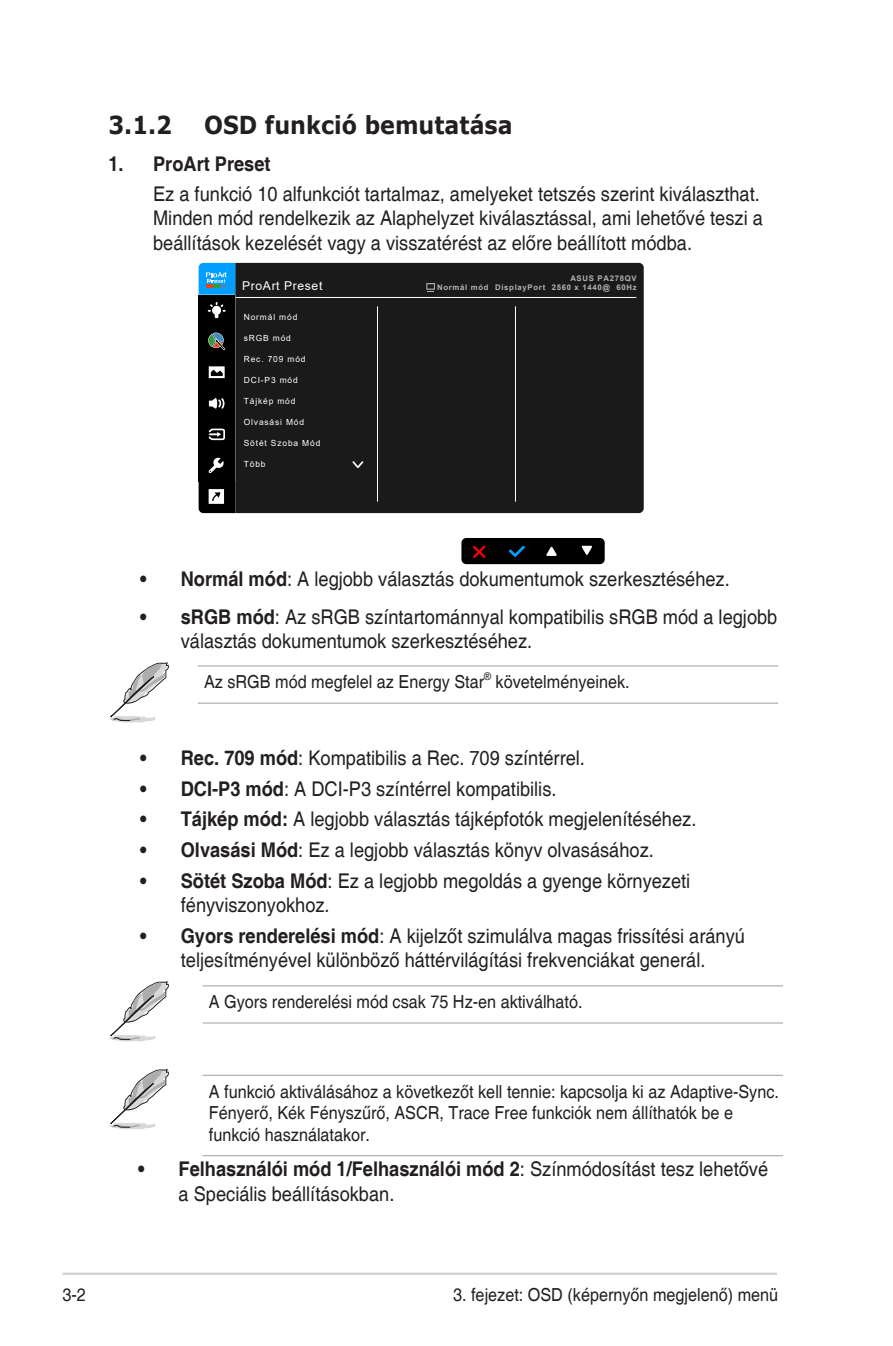
<style>
.page{position:relative;width:893px;height:1346px;background:#fff}
.page>*{position:absolute;margin:0;border:0;box-sizing:border-box;transform-origin:0 0}
.Heading_2{font:700 24.75px "Verdana";color:#231f20;scale:.9 1}
.List{font:20.25px/24.3px "Helvetica";color:#231f20;scale:.9 1}
.t1{font:700 20.25px "Helvetica";color:#231f20;scale:.9 1}
.MB_Messages{font:18px/21.6px "Helvetica";color:#231f20;scale:.9 1}
.Page_No__Left{font:18px "Helvetica";color:#231f20;scale:.9 1}
.t2{font:12.15px "Arial";letter-spacing:.05em;color:#fff}
.MB_Messages-2{font:10.58px "Helvetica";color:#231f20;scale:.9 1}
.t3{font:8.33px "Arial";letter-spacing:.1em;color:#fff}
.t4{font:700 7.65px/9px "Arial";letter-spacing:.09em;color:#b3b3b3;text-align:right}
.s1{font-weight:700}
</style>
<div class="page">
<hr style="left:63px;top:1272px;width:714px;height:3px;background:#d1d2d4">
<hr style="left:198px;top:665px;width:580px;height:1px;background:#a8a9ad">
<hr style="left:198px;top:702px;width:580px;height:2px;background:#a8a9ad">
<div style="left:461px;top:538px;width:144px;height:26px;background:#000;border-radius:5px"></div>
<svg style="left:473px;top:545px;width:13px;height:13px"></svg>
<svg style="left:508px;top:545px;width:17px;height:13px"></svg>
<svg style="left:546px;top:546px;width:11px;height:10px"></svg>
<svg style="left:581px;top:546px;width:11px;height:9px"></svg>
<div style="left:199px;top:295px;width:36px;height:30px;background:#000"></div>
<div style="left:199px;top:325px;width:36px;height:32px;background:#000"></div>
<div style="left:199px;top:357px;width:36px;height:32px;background:#000"></div>
<div style="left:199px;top:419px;width:36px;height:30px;background:#000"></div>
<div style="left:199px;top:449px;width:36px;height:32px;background:#000"></div>
<div style="left:199px;top:389px;width:36px;height:30px;background:#000"></div>
<svg style="left:208px;top:302px;width:18px;height:16px"></svg>
<svg style="left:209px;top:398px;width:15px;height:11px"></svg>
<svg style="left:209px;top:366px;width:16px;height:12px"></svg>
<svg style="left:208px;top:428px;width:17px;height:13px"></svg>
<svg style="left:208px;top:457px;width:16px;height:16px"></svg>
<svg style="left:199px;top:481px;width:36px;height:32px"></svg>
<svg style="left:199px;top:263px;width:36px;height:32px"></svg>
<svg style="left:208px;top:332px;width:17px;height:18px"></svg>
<div style="left:235px;top:263px;width:409px;height:250px;background:#1a1a1a"></div>
<hr style="left:235px;top:297px;width:401px;height:1px;background:#fff">
<hr style="left:377px;top:306px;width:1px;height:196px;background:#fff">
<hr style="left:515px;top:306px;width:1px;height:196px;background:#fff">
<svg style="left:426px;top:283px;width:9px;height:7px"></svg>
<svg style="left:427px;top:284px;width:7px;height:8px"></svg>
<svg style="left:351px;top:460px;width:14px;height:10px"></svg>
<svg style="left:109px;top:662px;width:60px;height:61px"></svg>
<hr style="left:203px;top:985px;width:580px;height:1px;background:#a8a9ad">
<hr style="left:203px;top:1022px;width:580px;height:1px;background:#a8a9ad">
<svg style="left:109px;top:981px;width:60px;height:61px"></svg>
<hr style="left:203px;top:1075px;width:580px;height:1px;background:#a8a9ad">
<hr style="left:203px;top:1155px;width:580px;height:1px;background:#a8a9ad">
<svg style="left:110px;top:1069px;width:59px;height:61px"></svg>
<p class="Heading_2" style="left:108px;top:107px;width:72px">3.1.2</p>
<p class="Heading_2" style="left:204px;top:107px;width:344px">OSD funkció bemutatása</p>
<p class="t1" style="left:108px;top:151px;width:182px">1. ProArt Preset</p>
<p class="List" style="left:153px;top:182px;width:679px">Ez a funkció 10 alfunkciót tartalmaz, amelyeket tetszés szerint kiválaszthat.<br>Minden mód rendelkezik az Alaphelyzet kiválasztással, ami lehetővé teszi a beállítások kezelését vagy a visszatérést az előre beállított módba.</p>
<p class="t4" style="left:437px;top:274px;width:201px">ASUS PA278QV<br>Normál mód DisplayPort 2560 x 1440@ 60Hz</p>
<p class="t3" style="left:244px;top:311px;width:55px">Normál mód</p>
<p class="t3" style="left:244px;top:332px;width:49px">sRGB mód</p>
<p class="t3" style="left:244px;top:353px;width:63px">Rec. 709 mód</p>
<p class="t3" style="left:244px;top:374px;width:56px">DCI-P3 mód</p>
<p class="t3" style="left:244px;top:395px;width:53px">Tájkép mód</p>
<p class="t3" style="left:244px;top:416px;width:62px">Olvasási Mód</p>
<p class="t3" style="left:244px;top:437px;width:78px">Sötét Szoba Mód</p>
<p class="t3" style="left:244px;top:459px;width:23px">Több</p>
<p class="t2" style="left:242px;top:278px;width:82px">ProArt Preset</p>
<p class="List" style="left:140px;top:568px;width:656px"><span class="s1">• Normál mód</span>: A legjobb választás dokumentumok szerkesztéséhez.</p>
<p class="List" style="left:181px;top:605px;width:664px;text-indent:-40px"><span class="s1">• sRGB mód</span>: Az sRGB színtartománnyal kompatibilis sRGB mód a legjobb választás dokumentumok szerkesztéséhez.</p>
<p class="MB_Messages" style="left:204px;top:672px;width:313px">Az sRGB mód megfelel az Energy Star</p>
<p class="MB_Messages-2" style="left:484px;top:670px;width:9px">®</p>
<p class="MB_Messages" style="left:496px;top:672px;width:151px">követelményeinek.</p>
<p class="List" style="left:140px;top:746px;width:496px"><span class="s1">• Rec. 709 mód</span>: Kompatibilis a Rec. 709 színtérrel.</p>
<p class="List" style="left:140px;top:777px;width:464px"><span class="s1">• DCI-P3 mód</span>: A DCI-P3 színtérrel kompatibilis.</p>
<p class="List" style="left:140px;top:808px;width:619px"><span class="s1">• Tájkép mód:</span> A legjobb választás tájképfotók megjelenítéséhez.</p>
<p class="List" style="left:140px;top:838px;width:572px"><span class="s1">• Olvasási Mód</span>: Ez a legjobb választás könyv olvasásához.</p>
<p class="List" style="left:181px;top:869px;width:568px;text-indent:-40px"><span class="s1">• Sötét Szoba Mód</span>: Ez a legjobb megoldás a gyenge környezeti fényviszonyokhoz.</p>
<p class="List" style="left:140px;top:924px;width:673px;text-align:center"><span class="s1">• Gyors renderelési mód</span>: A kijelzőt szimulálva magas frissítési arányú teljesítményével különböző háttérvilágítási frekvenciákat generál.</p>
<p class="MB_Messages" style="left:209px;top:992px;width:417px">A Gyors renderelési mód csak 75 Hz-en aktiválható.</p>
<p class="MB_Messages" style="left:209px;top:1081px;width:635px">A funkció aktiválásához a következőt kell tennie: kapcsolja ki az Adaptive-Sync.<br>Fényerő, Kék Fényszűrő, ASCR, Trace Free funkciók nem állíthatók be e funkció használatakor.</p>
<p class="List" style="left:179px;top:1158px;width:656px;text-indent:-41px"><span class="s1">• Felhasználói mód 1/Felhasználói mód 2</span>: Színmódosítást tesz lehetővé a Speciális beállításokban.</p>
<p class="Page_No__Left" style="left:63px;top:1284px;width:28px">3-2</p>
<p class="MB_Messages" style="left:453px;top:1284px;width:363px">3. fejezet: OSD (képernyőn megjelenő) menü</p>
</div>
